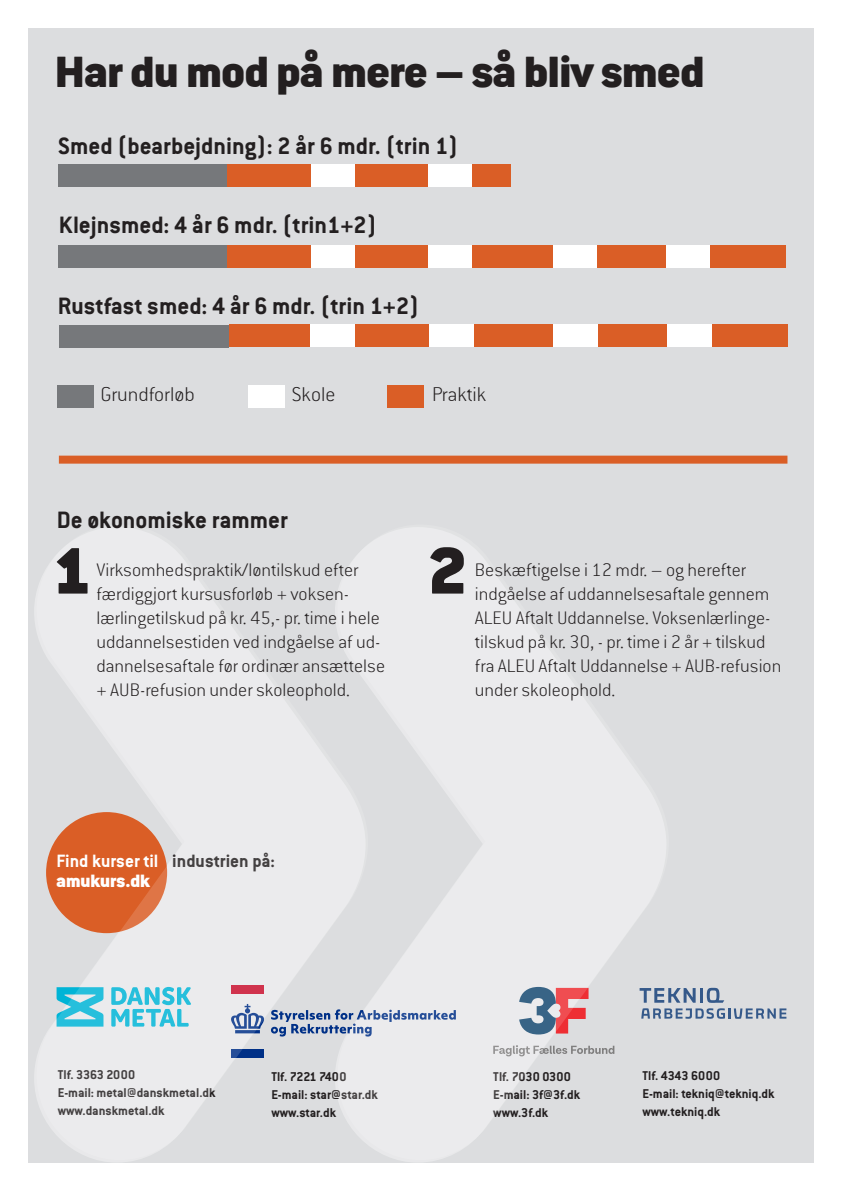
<style>
.page{position:relative;width:842px;height:1191px;background:#fff}
.page>*{position:absolute;margin:0;border:0;box-sizing:border-box;transform-origin:0 0}
.t1{font:900 48px "Conduit ITC Std";letter-spacing:-.01em;color:#231f20}
.Mellemrubrik{font:700 26px "Conduit ITC Std";color:#231f20}
.Mellemrubrik-2{font:200 22px "Conduit ITC Std";color:#231f20}
.Mellemrubrik-3{font:200 20px/24px "Conduit ITC Std";color:#231f20}
.t2{font:700 19.6px "Conduit ITC Std";color:#fff}
.t3{font:900 19.6px "Conduit ITC Std";color:#fff}
.t4{font:700 14px "Conduit ITC Std";color:#231f20}
.s1{color:#231f20}
</style>
<div class="page">
<div style="left:28px;top:28px;width:786px;height:1134px;background:#dcdddf"></div>
<svg style="left:669px;top:987px;width:117px;height:31px"></svg>
<svg style="left:37px;top:527px;width:632px;height:633px;fill:#ebebed"></svg>
<div style="left:58px;top:165px;width:170px;height:22px;background:#76787b"></div>
<div style="left:58px;top:245px;width:170px;height:23px;background:#76787b"></div>
<div style="left:59px;top:325px;width:170px;height:22px;background:#76787b"></div>
<div style="left:228px;top:165px;width:283px;height:22px;background:#da5e26"></div>
<div style="left:228px;top:245px;width:558px;height:23px;background:#da5e26"></div>
<div style="left:229px;top:324px;width:558px;height:23px;background:#da5e26"></div>
<div style="left:311px;top:165px;width:43px;height:22px;background:#fff"></div>
<div style="left:429px;top:165px;width:43px;height:22px;background:#fff"></div>
<div style="left:311px;top:245px;width:44px;height:23px;background:#fff"></div>
<div style="left:429px;top:245px;width:43px;height:23px;background:#fff"></div>
<div style="left:553px;top:245px;width:44px;height:23px;background:#fff"></div>
<div style="left:666px;top:245px;width:44px;height:23px;background:#fff"></div>
<div style="left:311px;top:324px;width:44px;height:23px;background:#fff"></div>
<div style="left:430px;top:324px;width:44px;height:23px;background:#fff"></div>
<div style="left:554px;top:324px;width:44px;height:23px;background:#fff"></div>
<div style="left:667px;top:324px;width:44px;height:23px;background:#fff"></div>
<div style="left:58px;top:385px;width:36px;height:23px;background:#76787b"></div>
<div style="left:248px;top:385px;width:36px;height:23px;background:#fff"></div>
<div style="left:387px;top:385px;width:36px;height:23px;background:#da5e26"></div>
<div style="left:59px;top:455px;width:728px;height:8px;background:#da5e26"></div>
<svg style="left:57px;top:548px;width:31px;height:45px"></svg>
<svg style="left:430px;top:547px;width:34px;height:46px"></svg>
<p class="t1" style="left:55px;top:45px;width:651px">Har du mod på mere – så bliv smed</p>
<p class="Mellemrubrik" style="left:58px;top:130px;width:402px">Smed (bearbejdning): 2 år 6 mdr. (trin 1)</p>
<p class="Mellemrubrik" style="left:59px;top:209px;width:320px">Klejnsmed: 4 år 6 mdr. (trin1+2)</p>
<p class="Mellemrubrik" style="left:58px;top:290px;width:363px">Rustfast smed: 4 år 6 mdr. (trin 1+2)</p>
<p class="Mellemrubrik-2" style="left:100px;top:380px;width:96px">Grundforløb</p>
<p class="Mellemrubrik-2" style="left:292px;top:380px;width:45px">Skole</p>
<p class="Mellemrubrik-2" style="left:432px;top:380px;width:56px">Praktik</p>
<p class="Mellemrubrik" style="left:57px;top:504px;width:233px">De økonomiske rammer</p>
<p class="Mellemrubrik-3" style="left:96px;top:557px;width:290px">Virksomhedspraktik/løntilskud efter færdiggjort kursusforløb + voksen&shy;lærlingetilskud på kr. 45,- pr. time i hele uddannelsestiden ved indgåelse af ud&shy;dannelsesaftale før ordinær ansættelse + AUB-refusion under skoleophold.</p>
<p class="Mellemrubrik-3" style="left:475px;top:557px;width:308px">Beskæftigelse i 12 mdr. – og herefter indgåelse af uddannelsesaftale gennem ALEU Aftalt Uddannelse. Voksenlærlinge&shy;tilskud på kr. 30, - pr. time i 2 år + tilskud fra ALEU Aftalt Uddannelse + AUB-refusion under skoleophold.</p>
<p class="t2" style="left:57px;top:849px;width:220px">Find kurser til <span class="s1">industrien på:</span></p>
<p class="t3" style="left:57px;top:870px;width:95px">amukurs.dk</p>
<p class="t4" style="left:58px;top:1066px;width:79px">Tlf. 3363 2000</p>
<p class="t4" style="left:58px;top:1084px;width:159px">E-mail: metal@danskmetal.dk</p>
<p class="t4" style="left:58px;top:1102px;width:108px">www.danskmetal.dk</p>
<p class="t4" style="left:271px;top:1067px;width:77px">Tlf. 7221 7400</p>
<p class="t4" style="left:271px;top:1085px;width:108px">E-mail: star@star.dk</p>
<p class="t4" style="left:271px;top:1103px;width:66px">www.star.dk</p>
<p class="t4" style="left:493px;top:1067px;width:79px">Tlf. 7030 0300</p>
<p class="t4" style="left:493px;top:1085px;width:88px">E-mail: 3f@3f.dk</p>
<p class="t4" style="left:493px;top:1103px;width:56px">www.3f.dk</p>
<p class="t4" style="left:642px;top:1067px;width:79px">Tlf. 4343 6000</p>
<p class="t4" style="left:642px;top:1085px;width:134px">E-mail: tekniq@tekniq.dk</p>
<p class="t4" style="left:642px;top:1103px;width:79px">www.tekniq.dk</p>
</div>
